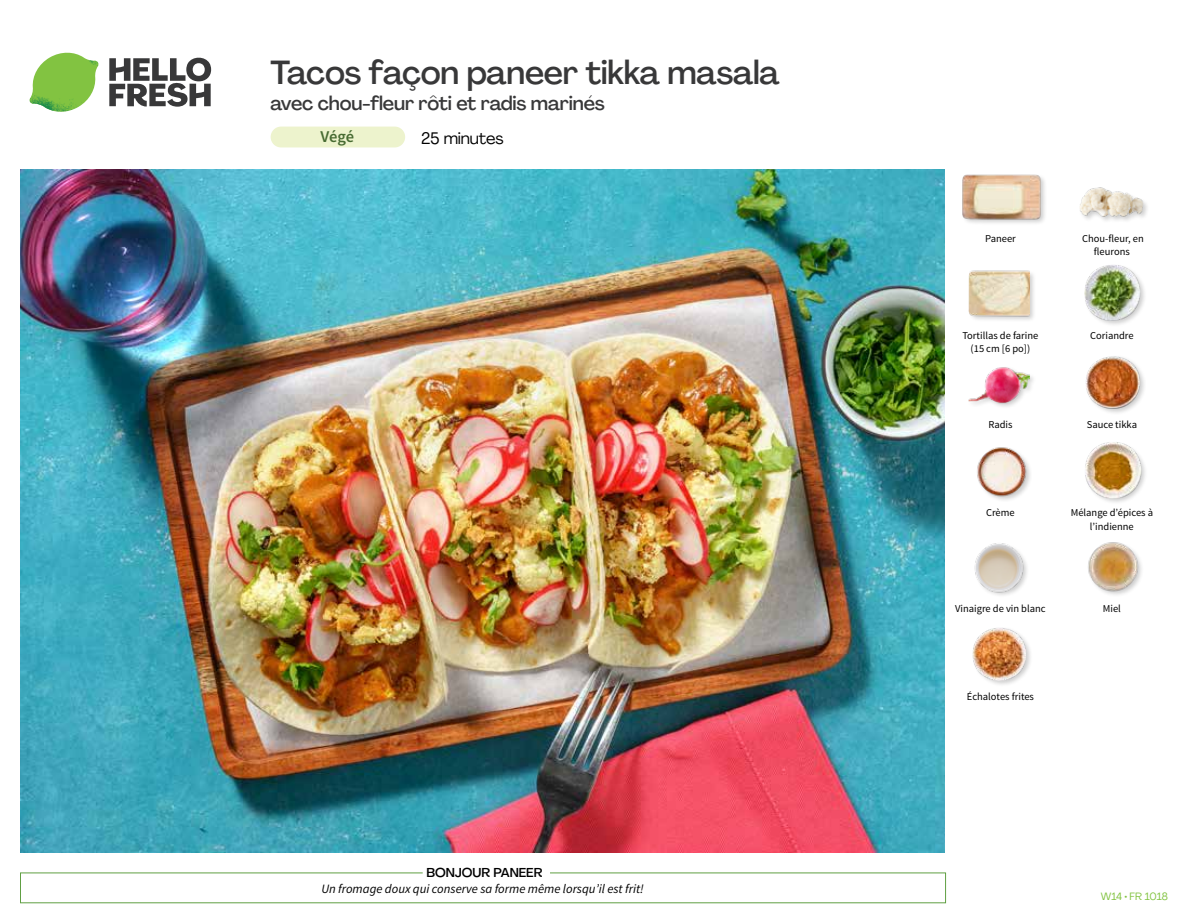
<style>
.page{position:relative;width:1188px;height:918px;background:#fff}
.page>*{position:absolute;margin:0;border:0;box-sizing:border-box;transform-origin:0 0}
.t1{font:500 33px "Agrandir";letter-spacing:-.01em;color:#383839}
.t2{font:500 19.5px "Agrandir";letter-spacing:-.01em;color:#383839}
.t3{font:16.5px "Agrandir";letter-spacing:-.01em;color:#000}
.t4{font:600 16.5px "Source Sans Pro";color:#476b32}
.t5{font:italic 12.75px "Source Sans Pro";color:#000}
.t6{font:500 12.75px "Agrandir";color:#000}
.t7{font:10.5px/13.5px "Source Sans Pro";color:#000;text-align:center}
.t8{font:10.5px "Agrandir";letter-spacing:-.005em;color:#82c341}
</style>
<div class="page">
<div style="left:271px;top:127px;width:134px;height:20px;background:#edf3cd;border-radius:10px"></div>
<svg style="left:109px;top:57px;width:102px;height:50px"></svg>
<svg style="left:34px;top:53px;width:62px;height:40px"></svg>
<img style="left:67px;top:53px;width:32px;height:26px">
<img style="left:33px;top:75px;width:59px;height:11px">
<img style="left:29px;top:79px;width:61px;height:33px">
<img style="left:65px;top:86px;width:27px;height:25px">
<div style="left:20px;top:873px;width:926px;height:30px;border:1px solid #609f43"></div>
<div style="left:423px;top:865px;width:127px;height:15px;background:#fff"></div>
<img style="left:21px;top:170px;width:924px;height:682px">
<div style="left:972px;top:626px;width:61px;height:62px;background:#000;opacity:.2"></div>
<img style="left:973px;top:627px;width:52px;height:54px">
<img style="left:1088px;top:542px;width:54px;height:53px">
<img style="left:974px;top:543px;width:53px;height:52px">
<div style="left:1084px;top:441px;width:64px;height:64px;background:#000;opacity:.2"></div>
<img style="left:1085px;top:442px;width:56px;height:56px">
<img style="left:977px;top:447px;width:53px;height:53px">
<div style="left:1085px;top:355px;width:61px;height:60px;background:#000;opacity:.2"></div>
<img style="left:1086px;top:355px;width:54px;height:55px">
<div style="left:967px;top:366px;width:70px;height:44px;background:#000;opacity:.2"></div>
<img style="left:968px;top:366px;width:61px;height:44px">
<div style="left:1084px;top:264px;width:63px;height:63px;background:#000;opacity:.2"></div>
<img style="left:1085px;top:264px;width:56px;height:56px">
<div style="left:968px;top:270px;width:69px;height:52px;background:#000;opacity:.2"></div>
<img style="left:969px;top:270px;width:60px;height:52px">
<div style="left:1079px;top:187px;width:71px;height:37px;background:#000;opacity:.2"></div>
<img style="left:1080px;top:187px;width:64px;height:37px">
<div style="left:961px;top:173px;width:87px;height:53px;background:#000;opacity:.2"></div>
<img style="left:962px;top:173px;width:80px;height:53px">
<h1 class="t1" style="left:271px;top:52px;width:511px">Tacos façon paneer tikka masala</h1>
<h2 class="t2" style="left:271px;top:91px;width:336px">avec chou-fleur rôti et radis marinés</h2>
<h3 class="t4" style="left:321px;top:126px;width:35px">Végé</h3>
<h3 class="t3" style="left:421px;top:128px;width:84px">25 minutes</h3>
<p class="t6" style="left:426px;top:864px;width:118px">BONJOUR PANEER</p>
<p class="t5" style="left:321px;top:881px;width:324px">Un fromage doux qui conserve sa forme même lorsqu’il est frit!</p>
<p class="t7" style="left:985px;top:232px;width:32px">Paneer</p>
<p class="t7" style="left:1082px;top:232px;width:63px">Chou-fleur, en fleurons</p>
<p class="t7" style="left:962px;top:329px;width:78px">Tortillas de farine</p>
<p class="t7" style="left:1090px;top:329px;width:45px">Coriandre</p>
<p class="t7" style="left:971px;top:342px;width:61px">(15 cm [6 po])</p>
<p class="t7" style="left:988px;top:418px;width:26px">Radis</p>
<p class="t7" style="left:1087px;top:418px;width:52px">Sauce tikka</p>
<p class="t7" style="left:986px;top:506px;width:30px">Crème</p>
<p class="t7" style="left:1071px;top:506px;width:84px">Mélange d’épices à l’indienne</p>
<p class="t7" style="left:955px;top:602px;width:92px">Vinaigre de vin blanc</p>
<p class="t7" style="left:1103px;top:602px;width:20px">Miel</p>
<p class="t7" style="left:967px;top:690px;width:69px">Échalotes frites</p>
<p class="t8" style="left:1101px;top:890px;width:69px">W14 • FR 1018</p>
</div>
